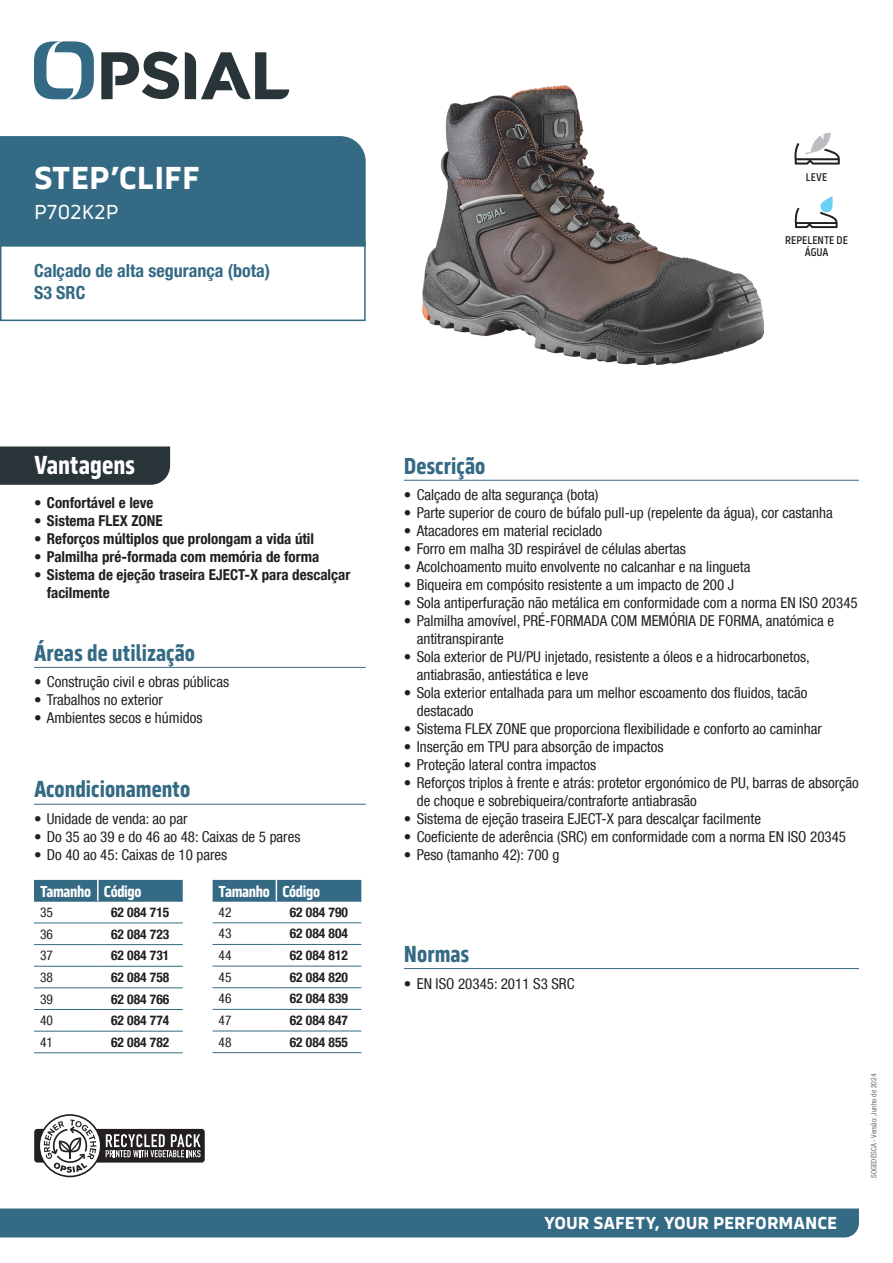
<style>
.page{position:relative;width:893px;height:1263px;background:#fff}
.page>*{position:absolute;margin:0;border:0;box-sizing:border-box;transform-origin:0 0}
.NOM_PRODUIT_NC{font:700 33px "Serca";color:#fff}
.Benefices{font:700 27px "Serca Condensed";color:#fff}
.Sous-titres{font:700 24px "Serca Condensed";color:#346a84}
.Code_P{font:21px "Serca";letter-spacing:-.005em;color:#fff}
.PLUS_PRODUIT{font:700 condensed 18px/21.6px "Helvetica Neue LT Com";color:#346a84}
.t1{font:700 18px "Serca";color:#fff}
.tableauTitre{font:700 16.5px "Serca Condensed";letter-spacing:-.02em;color:#fff}
.t2{font:condensed 15px/18px "Helvetica Neue LT Com";color:#231f20}
.t3{font:700 condensed 15px/18px "Helvetica Neue LT Com";color:#231f20}
.TableauCode{font:700 condensed 13.5px "Helvetica Neue LT Com";color:#231f20}
.tableau{font:condensed 13.5px "Helvetica Neue LT Com";color:#231f20}
.t4{font:500 11.55px/11.6px "Serca Condensed";color:#231f20;text-align:center}
.Date{font:condensed 7.5px "Helvetica Neue LT Com";color:#6c6d70}
</style>
<div class="page">
<svg style="left:34px;top:41px;width:60px;height:58px"></svg>
<svg style="left:185px;top:52px;width:104px;height:48px"></svg>
<svg style="left:101px;top:52px;width:78px;height:47px"></svg>
<div style="left:0;top:1208px;width:859px;height:29px;background:#346a84"></div>
<hr style="left:34px;top:804px;width:332px;height:1px;background:#346a84">
<div style="left:34px;top:880px;width:149px;height:21px;background:#346a84"></div>
<hr style="left:34px;top:901px;width:64px;height:1px;background:#346a84">
<hr style="left:98px;top:901px;width:85px;height:1px;background:#346a84">
<hr style="left:34px;top:922px;width:64px;height:1px;background:#346a84">
<hr style="left:98px;top:922px;width:85px;height:1px;background:#346a84">
<hr style="left:34px;top:944px;width:64px;height:1px;background:#346a84">
<hr style="left:98px;top:944px;width:85px;height:1px;background:#346a84">
<hr style="left:34px;top:966px;width:64px;height:1px;background:#346a84">
<hr style="left:98px;top:966px;width:85px;height:1px;background:#346a84">
<hr style="left:34px;top:987px;width:64px;height:1px;background:#346a84">
<hr style="left:98px;top:987px;width:85px;height:1px;background:#346a84">
<hr style="left:34px;top:1009px;width:64px;height:1px;background:#346a84">
<hr style="left:98px;top:1009px;width:85px;height:1px;background:#346a84">
<hr style="left:34px;top:1031px;width:64px;height:1px;background:#346a84">
<hr style="left:98px;top:1031px;width:85px;height:1px;background:#346a84">
<hr style="left:34px;top:1052px;width:64px;height:1px;background:#346a84">
<hr style="left:98px;top:1052px;width:85px;height:1px;background:#346a84">
<hr style="left:97px;top:880px;width:2px;height:21px;background:#fff">
<hr style="left:213px;top:901px;width:63px;height:1px;background:#346a84">
<hr style="left:276px;top:901px;width:85px;height:1px;background:#346a84">
<hr style="left:213px;top:922px;width:63px;height:1px;background:#346a84">
<hr style="left:276px;top:922px;width:85px;height:1px;background:#346a84">
<hr style="left:213px;top:944px;width:63px;height:1px;background:#346a84">
<hr style="left:276px;top:944px;width:85px;height:1px;background:#346a84">
<hr style="left:213px;top:966px;width:63px;height:1px;background:#346a84">
<hr style="left:276px;top:966px;width:85px;height:1px;background:#346a84">
<hr style="left:213px;top:987px;width:63px;height:1px;background:#346a84">
<hr style="left:276px;top:987px;width:85px;height:1px;background:#346a84">
<hr style="left:213px;top:1009px;width:63px;height:1px;background:#346a84">
<hr style="left:276px;top:1009px;width:85px;height:1px;background:#346a84">
<hr style="left:213px;top:1031px;width:63px;height:1px;background:#346a84">
<hr style="left:276px;top:1031px;width:85px;height:1px;background:#346a84">
<hr style="left:213px;top:1052px;width:63px;height:1px;background:#346a84">
<hr style="left:276px;top:1052px;width:85px;height:1px;background:#346a84">
<div style="left:213px;top:880px;width:148px;height:21px;background:#346a84"></div>
<hr style="left:404px;top:480px;width:455px;height:1px;background:#346a84">
<div style="left:0;top:446px;width:170px;height:39px;background:#293439"></div>
<div style="left:0;top:242px;width:366px;height:79px;border:2px solid #346a84"></div>
<div style="left:0;top:136px;width:366px;height:111px;background:#346a84"></div>
<hr style="left:34px;top:667px;width:332px;height:1px;background:#346a84">
<hr style="left:404px;top:968px;width:455px;height:1px;background:#346a84">
<div style="left:34px;top:1129px;width:171px;height:33px;background:#231f20;border-radius:3px"></div>
<svg style="left:38px;top:1114px;width:163px;height:63px"></svg>
<svg style="left:794px;top:133px;width:46px;height:32px"></svg>
<svg style="left:794px;top:196px;width:44px;height:32px"></svg>
<img style="left:422px;top:85px;width:341px;height:279px">
<p class="NOM_PRODUIT_NC" style="left:34px;top:158px;width:168px">STEP’CLIFF</p>
<p class="Code_P" style="left:34px;top:200px;width:86px">P702K2P</p>
<p class="PLUS_PRODUIT" style="left:34px;top:260px;width:238px">Calçado de alta segurança (bota)<br>S3 SRC</p>
<p class="t4" style="left:806px;top:171px;width:23px">LEVE</p>
<p class="t4" style="left:785px;top:234px;width:64px">REPELENTE DE<br>ÁGUA</p>
<p class="Benefices" style="left:34px;top:449px;width:102px">Vantagens</p>
<p class="t3" style="left:34px;top:494px;width:121px">• Confortável e leve</p>
<p class="t3" style="left:34px;top:512px;width:130px">• Sistema FLEX ZONE</p>
<p class="t3" style="left:34px;top:530px;width:281px">• Reforços múltiplos que prolongam a vida útil</p>
<p class="t3" style="left:34px;top:548px;width:287px">• Palmilha pré-formada com memória de forma</p>
<p class="t3" style="left:47px;top:566px;width:305px;text-indent:-13px">• Sistema de ejeção traseira EJECT-X para descalçar facilmente</p>
<p class="Sous-titres" style="left:34px;top:639px;width:162px">Áreas de utilização</p>
<p class="t2" style="left:34px;top:672px;width:196px">• Construção civil e obras públicas</p>
<p class="t2" style="left:34px;top:690px;width:130px">• Trabalhos no exterior</p>
<p class="t2" style="left:34px;top:708px;width:170px">• Ambientes secos e húmidos</p>
<p class="Sous-titres" style="left:34px;top:775px;width:158px">Acondicionamento</p>
<p class="t2" style="left:34px;top:809px;width:155px">• Unidade de venda: ao par</p>
<p class="t2" style="left:34px;top:827px;width:268px">• Do 35 ao 39 e do 46 ao 48: Caixas de 5 pares</p>
<p class="t2" style="left:34px;top:845px;width:195px">• Do 40 ao 45: Caixas de 10 pares</p>
<p class="tableauTitre" style="left:40px;top:882px;width:53px">Tamanho</p>
<p class="tableauTitre" style="left:104px;top:882px;width:39px">Código</p>
<p class="tableau" style="left:40px;top:904px;width:14px">35</p>
<p class="TableauCode" style="left:111px;top:904px;width:60px">62 084 715</p>
<p class="tableau" style="left:40px;top:926px;width:14px">36</p>
<p class="TableauCode" style="left:111px;top:926px;width:60px">62 084 723</p>
<p class="tableau" style="left:40px;top:947px;width:14px">37</p>
<p class="TableauCode" style="left:111px;top:947px;width:60px">62 084 731</p>
<p class="tableau" style="left:40px;top:969px;width:14px">38</p>
<p class="TableauCode" style="left:111px;top:969px;width:60px">62 084 758</p>
<p class="tableau" style="left:40px;top:991px;width:14px">39</p>
<p class="TableauCode" style="left:111px;top:991px;width:60px">62 084 766</p>
<p class="tableau" style="left:40px;top:1012px;width:14px">40</p>
<p class="TableauCode" style="left:111px;top:1012px;width:60px">62 084 774</p>
<p class="tableau" style="left:40px;top:1034px;width:14px">41</p>
<p class="TableauCode" style="left:111px;top:1034px;width:60px">62 084 782</p>
<p class="tableauTitre" style="left:219px;top:882px;width:53px">Tamanho</p>
<p class="tableauTitre" style="left:282px;top:882px;width:39px">Código</p>
<p class="tableau" style="left:219px;top:904px;width:14px">42</p>
<p class="TableauCode" style="left:290px;top:904px;width:60px">62 084 790</p>
<p class="tableau" style="left:219px;top:926px;width:14px">43</p>
<p class="TableauCode" style="left:290px;top:925px;width:60px">62 084 804</p>
<p class="tableau" style="left:219px;top:947px;width:14px">44</p>
<p class="TableauCode" style="left:290px;top:947px;width:60px">62 084 812</p>
<p class="tableau" style="left:219px;top:969px;width:14px">45</p>
<p class="TableauCode" style="left:290px;top:969px;width:60px">62 084 820</p>
<p class="tableau" style="left:219px;top:991px;width:14px">46</p>
<p class="TableauCode" style="left:290px;top:990px;width:60px">62 084 839</p>
<p class="tableau" style="left:219px;top:1012px;width:14px">47</p>
<p class="TableauCode" style="left:290px;top:1012px;width:60px">62 084 847</p>
<p class="tableau" style="left:219px;top:1034px;width:14px">48</p>
<p class="TableauCode" style="left:290px;top:1034px;width:60px">62 084 855</p>
<p class="Sous-titres" style="left:404px;top:452px;width:83px">Descrição</p>
<p class="t2" style="left:404px;top:485px;width:196px">• Calçado de alta segurança (bota)</p>
<p class="t2" style="left:404px;top:503px;width:430px">• Parte superior de couro de búfalo pull-up (repelente da água), cor castanha</p>
<p class="t2" style="left:404px;top:521px;width:200px">• Atacadores em material reciclado</p>
<p class="t2" style="left:404px;top:539px;width:283px">• Forro em malha 3D respirável de células abertas</p>
<p class="t2" style="left:404px;top:557px;width:348px">• Acolchoamento muito envolvente no calcanhar e na lingueta</p>
<p class="t2" style="left:404px;top:575px;width:332px">• Biqueira em compósito resistente a um impacto de 200 J</p>
<p class="t2" style="left:404px;top:593px;width:455px">• Sola antiperfuração não metálica em conformidade com a norma EN ISO 20345</p>
<p class="t2" style="left:417px;top:611px;width:419px;text-indent:-13px">• Palmilha amovível, PRÉ-FORMADA COM MEMÓRIA DE FORMA, anatómica e antitranspirante</p>
<p class="t2" style="left:417px;top:647px;width:394px;text-indent:-13px">• Sola exterior de PU/PU injetado, resistente a óleos e a hidrocarbonetos, antiabrasão, antiestática e leve</p>
<p class="t2" style="left:417px;top:683px;width:392px;text-indent:-13px">• Sola exterior entalhada para um melhor escoamento dos fluidos, tacão destacado</p>
<p class="t2" style="left:404px;top:719px;width:419px">• Sistema FLEX ZONE que proporciona flexibilidade e conforto ao caminhar</p>
<p class="t2" style="left:404px;top:737px;width:261px">• Inserção em TPU para absorção de impactos</p>
<p class="t2" style="left:404px;top:755px;width:194px">• Proteção lateral contra impactos</p>
<p class="t2" style="left:417px;top:773px;width:444px;text-indent:-13px">• Reforços triplos à frente e atrás: protetor ergonómico de PU, barras de absorção de choque e sobrebiqueira/contraforte antiabrasão</p>
<p class="t2" style="left:404px;top:809px;width:358px">• Sistema de ejeção traseira EJECT-X para descalçar facilmente</p>
<p class="t2" style="left:404px;top:827px;width:444px">• Coeficiente de aderência (SRC) em conformidade com a norma EN ISO 20345</p>
<p class="t2" style="left:404px;top:845px;width:157px">• Peso (tamanho 42): 700 g</p>
<p class="Sous-titres" style="left:404px;top:940px;width:67px">Normas</p>
<p class="t2" style="left:404px;top:974px;width:172px">• EN ISO 20345: 2011 S3 SRC</p>
<p class="t1" style="left:544px;top:1212px;width:295px">YOUR SAFETY, YOUR PERFORMANCE</p>
<p class="Date" style="left:869px;top:1178px;width:106px;rotate:-90deg">SOGEDESCA - Versão: Junho de 2024</p>
</div>
